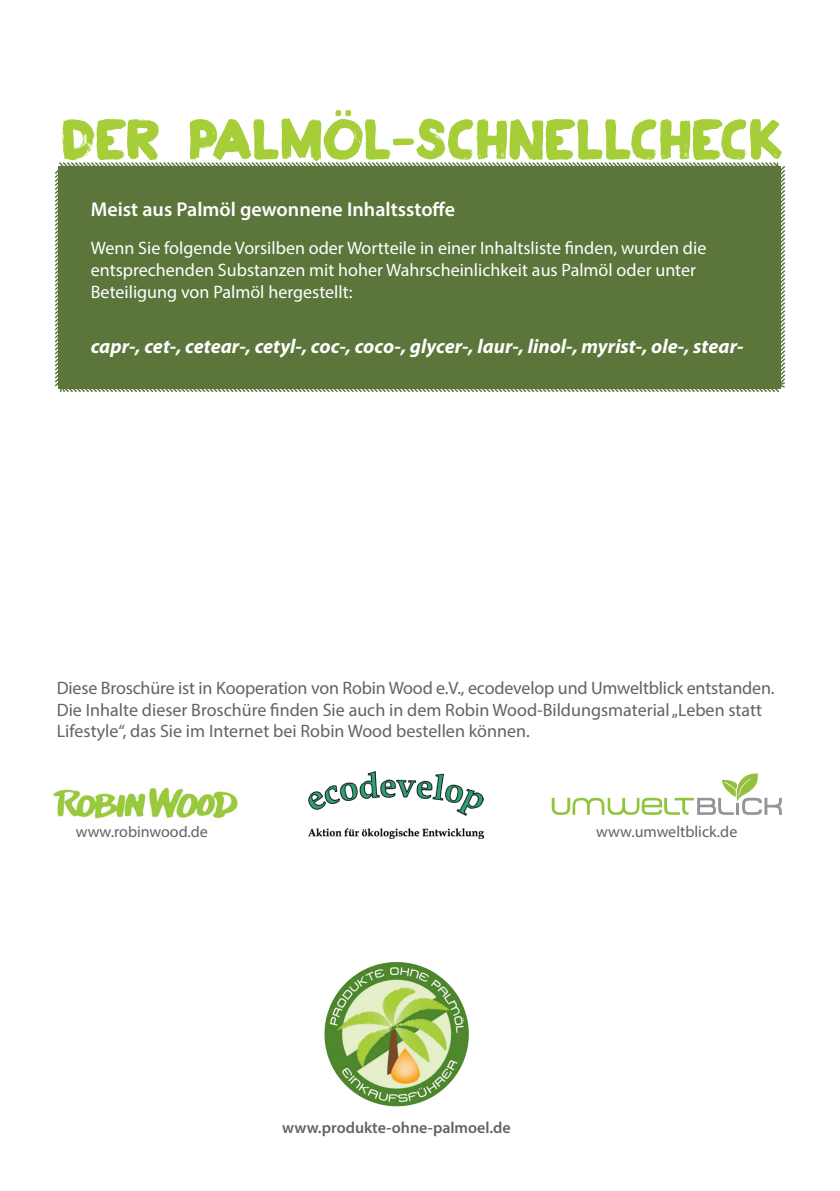
<style>
.page{position:relative;width:840px;height:1191px;background:#fff}
.page>*{position:absolute;margin:0;border:0;box-sizing:border-box;transform-origin:0 0}
.t1{font:57.6px "Plakkaat";color:#a6ce39}
.t2{font:italic 700 20px "Myriad Pro";color:#fff}
.t3{font:600 20px "Myriad Pro";color:#fff}
.t4{font:18px/21.6px "Myriad Pro";color:#636366}
.t5{font:18px/22px "Myriad Pro";color:#fff}
.t6{font:16px "Myriad Pro";color:#636366}
.t7{font:600 16px "Myriad Pro";color:#636366}
</style>
<div class="page">
<svg style="left:551px;top:773px;width:230px;height:42px"></svg>
<img style="left:308px;top:772px;width:175px;height:66px">
<img style="left:53px;top:787px;width:185px;height:32px">
<img style="left:324px;top:962px;width:145px;height:145px">
<div style="left:54px;top:162px;width:732px;height:231px;background:#5b753a"></div>
<h1 class="t1" style="left:61px;top:103px;width:723px">DER PALMÖL-SCHNELLCHECK</h1>
<p class="t3" style="left:91px;top:197px;width:365px">Meist aus Palmöl gewonnene Inhaltsstoffe</p>
<p class="t5" style="left:91px;top:236px;width:616px">Wenn Sie folgende Vorsilben oder Wortteile in einer Inhaltsliste finden, wurden die entsprechenden Substanzen mit hoher Wahrscheinlichkeit aus Palmöl oder unter<br>Beteiligung von Palmöl hergestellt:</p>
<p class="t2" style="left:91px;top:335px;width:654px">capr-, cet-, cetear-, cetyl-, coc-, coco-, glycer-, laur-, linol-, myrist-, ole-, stear-</p>
<p class="t4" style="left:57px;top:677px;width:719px">Diese Broschüre ist in Kooperation von Robin Wood e.V., ecodevelop und Umweltblick entstanden.<br>Die Inhalte dieser Broschüre finden Sie auch in dem Robin Wood-Bildungsmaterial „Leben statt<br>Lifestyle“, das Sie im Internet bei Robin Wood bestellen können.</p>
<p class="t6" style="left:76px;top:821px;width:134px">www.robinwood.de</p>
<p class="t6" style="left:596px;top:821px;width:142px">www.umweltblick.de</p>
<p class="t7" style="left:282px;top:1117px;width:230px">www.produkte-ohne-palmoel.de</p>
</div>
